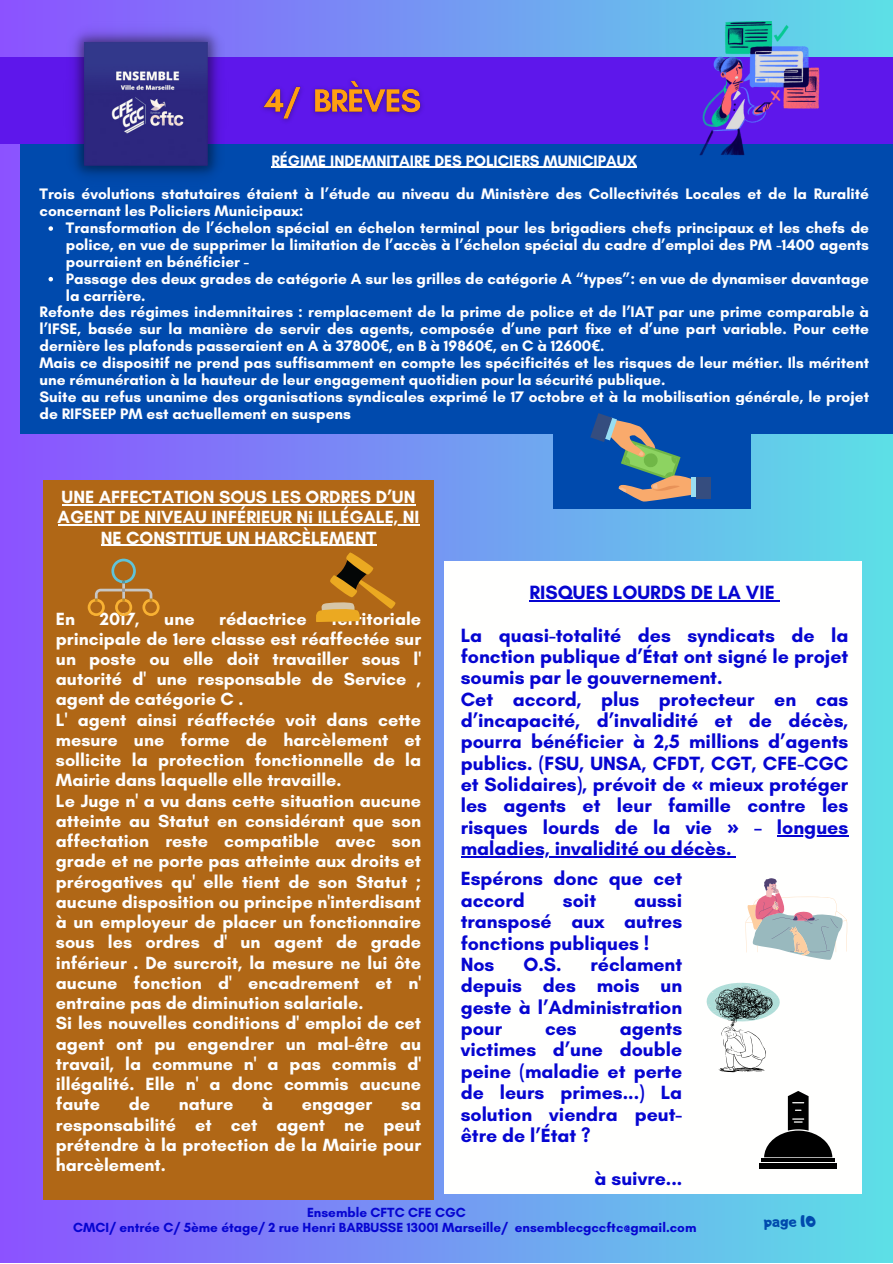
<style>
.page{position:relative;width:893px;height:1264px;background:#fff}
.page>*{position:absolute;margin:0;border:0;box-sizing:border-box;transform-origin:0 0}
.t1{font:700 19.5px/21.3px "Glacial Indifference";color:#0605d1;text-align:justify}
.t2{font:700 18px/20.2px "Glacial Indifference";color:#fefefe;text-align:justify}
.t3{font:700 15.45px/16.8px "Glacial Indifference";color:#fff}
.t4{font:15px "Adigiana Toybox";color:#004aad}
.t5{font:700 13.5px "Glacial Indifference";color:#0605d1}
.s1{font-family:"Noto Sans"}
</style>
<div class="page">
<div style="left:0;top:0;width:892px;height:1262px;background:linear-gradient(to right,#8c52ff,#5cdfe6)"></div>
<div style="left:20px;top:144px;width:872px;height:289px;background:#004aad"></div>
<svg style="left:48px;top:226px;width:5px;height:5px"></svg>
<svg style="left:48px;top:277px;width:5px;height:4px"></svg>
<hr style="left:271px;top:167px;width:366px;height:1px;background:#fff">
<div style="left:553px;top:406px;width:197px;height:103px;background:#004aad"></div>
<svg style="left:590px;top:413px;width:101px;height:89px"></svg>
<div style="left:691px;top:477px;width:6px;height:20px;background:#99def2"></div>
<div style="left:695px;top:477px;width:15px;height:22px;background:#354d7f"></div>
<div style="left:43px;top:480px;width:390px;height:719px;background:#b06716"></div>
<hr style="left:62px;top:504px;width:353px;height:1px;background:#fefefe">
<hr style="left:58px;top:524px;width:361px;height:1px;background:#fefefe">
<hr style="left:101px;top:544px;width:275px;height:2px;background:#fefefe">
<svg style="left:88px;top:558px;width:72px;height:58px"></svg>
<svg style="left:316px;top:552px;width:80px;height:70px"></svg>
<div style="left:444px;top:561px;width:417px;height:632px;background:#fffffe"></div>
<hr style="left:529px;top:600px;width:245px;height:1px;background:#0605d1">
<hr style="left:776px;top:835px;width:72px;height:1px;background:#0605d1">
<hr style="left:460px;top:856px;width:271px;height:1px;background:#0605d1">
<svg style="left:745px;top:878px;width:102px;height:81px"></svg>
<svg style="left:706px;top:982px;width:74px;height:90px"></svg>
<div style="left:0;top:58px;width:892px;height:86px;background:#5e17eb"></div>
<img style="left:63px;top:21px;width:166px;height:156px">
<svg style="left:698px;top:21px;width:122px;height:135px"></svg>
<div style="left:759px;top:1163px;width:78px;height:5px;background:#000"></div>
<hr style="left:761px;top:1158px;width:73px;height:4px;background:#000">
<svg style="left:764px;top:1091px;width:68px;height:66px"></svg>
<img style="left:263px;top:80px;width:160px;height:42px">
<p class="t3" style="left:271px;top:152px;width:367px">RÉGIME INDEMNITAIRE DES POLICIERS MUNICIPAUX</p>
<p class="t3" style="left:40px;top:185px;width:831px">Trois évolutions statutaires étaient à l’étude au niveau du Ministère des Collectivités Locales et de la Ruralité concernant les Policiers Municipaux:</p>
<p class="t3" style="left:66px;top:219px;width:804px;text-align:justify">Transformation de l’échelon spécial en échelon terminal pour les brigadiers chefs principaux et les chefs de police, en vue de supprimer la limitation de l’accès à l’échelon spécial du cadre d’emploi des PM -1400 agents pourraient en bénéficier -</p>
<p class="t3" style="left:66px;top:270px;width:804px">Passage des deux grades de catégorie A sur les grilles de catégorie A “types”: en vue de dynamiser davantage la carrière.</p>
<p class="t3" style="left:40px;top:303px;width:831px;text-align:justify">Refonte des régimes indemnitaires : remplacement de la prime de police et de l’IAT par une prime comparable à l’IFSE, basée sur la manière de servir des agents, composée d’une part fixe et d’une part variable. Pour cette dernière les plafonds passeraient en A à 37800<span class="s1">€</span>, en B à 19860<span class="s1">€</span>, en C à 12600<span class="s1">€</span>.</p>
<p class="t3" style="left:40px;top:354px;width:831px">Mais ce dispositif ne prend pas suffisamment en compte les spécificités et les risques de leur métier. Ils méritent une rémunération à la hauteur de leur engagement quotidien pour la sécurité publique.</p>
<p class="t3" style="left:40px;top:388px;width:831px">Suite au refus unanime des organisations syndicales exprimé le 17 octobre et à la mobilisation générale, le projet de RIFSEEP PM est actuellement en suspens</p>
<p class="t2" style="left:58px;top:486px;width:363px;text-align:center">UNE AFFECTATION SOUS LES ORDRES D’UN<br>AGENT DE NIVEAU INFÉRIEUR Ni ILLÉGALE, NI<br>NE CONSTITUE UN HARCÈLEMENT</p>
<p class="t1" style="left:529px;top:581px;width:247px">RISQUES LOURDS DE LA VIE</p>
<p class="t1" style="left:460px;top:624px;width:389px">La quasi-totalité des syndicats de la fonction publique d’État ont signé le projet soumis par le gouvernement.</p>
<p class="t1" style="left:460px;top:688px;width:389px">Cet accord, plus protecteur en cas d’incapacité, d’invalidité et de décès, pourra bénéficier à 2,5 millions d’agents publics. (FSU, UNSA, CFDT, CGT, CFE-CGC et Solidaires), prévoit de <span class="s1">«</span> mieux protéger les agents et leur famille contre les risques lourds de la vie <span class="s1">»</span> – longues maladies, invalidité ou décès.</p>
<p class="t1" style="left:460px;top:868px;width:223px">Espérons donc que cet accord</p>
<p class="t2" style="left:56px;top:608px;width:367px;text-indent:275px">territoriale principale de 1ere classe est réaffectée sur un poste ou elle doit travailler sous l' autorité d' une responsable de Service , agent de catégorie C .</p>
<p class="t2" style="left:56px;top:709px;width:367px">L' agent ainsi réaffectée voit dans cette mesure une forme de harcèlement et sollicite la protection fonctionnelle de la Mairie dans laquelle elle travaille.</p>
<p class="t2" style="left:56px;top:790px;width:367px">Le Juge n' a vu dans cette situation aucune atteinte au Statut en considérant que son affectation reste compatible avec son grade et ne porte pas atteinte aux droits et prérogatives qu' elle tient de son Statut ; aucune disposition ou principe n'interdisant à un employeur de placer un fonctionnaire sous les ordres d' un agent de grade inférieur . De surcroit, la mesure ne lui ôte aucune fonction d' encadrement et n' entraine pas de diminution salariale.</p>
<p class="t2" style="left:56px;top:1012px;width:367px">Si les nouvelles conditions d' emploi de cet agent ont pu engendrer un mal-être au travail, la commune n' a pas commis d' illégalité. Elle n' a donc commis aucune faute</p>
<p class="t2" style="left:56px;top:608px;width:21px">En</p>
<p class="t2" style="left:100px;top:608px;width:42px">2017,</p>
<p class="t2" style="left:164px;top:608px;width:32px">une</p>
<p class="t2" style="left:219px;top:608px;width:89px">rédactrice</p>
<p class="t1" style="left:460px;top:889px;width:223px;text-indent:173px">aussi transposé aux autres fonctions publiques !</p>
<p class="t1" style="left:460px;top:953px;width:35px">Nos</p>
<p class="t1" style="left:523px;top:953px;width:40px">O.S.</p>
<p class="t1" style="left:563px;top:889px;width:35px">soit</p>
<p class="t1" style="left:460px;top:953px;width:223px;text-indent:130px">réclament depuis des mois un geste à l’Administration pour</p>
<p class="t1" style="left:460px;top:1017px;width:223px;text-indent:159px">agents victimes d’une double peine (maladie et perte de leurs primes...) La solution viendra peut&shy;être de l’État ?</p>
<p class="t1" style="left:594px;top:1167px;width:89px">à suivre...</p>
<p class="t5" style="left:307px;top:1204px;width:160px">Ensemble CFTC CFE CGC</p>
<p class="t5" style="left:73px;top:1218px;width:624px">CMCI/ entrée C/ 5ème étage/ 2 rue Henri BARBUSSE 13001 Marseille/ ensemblecgccftc@gmail.com</p>
<p class="t4" style="left:763px;top:1211px;width:54px">page 10</p>
<p class="t1" style="left:545px;top:1017px;width:33px">ces</p>
<p class="t2" style="left:129px;top:1093px;width:23px">de</p>
<p class="t2" style="left:179px;top:1093px;width:56px">nature</p>
<p class="t2" style="left:262px;top:1093px;width:13px">à</p>
<p class="t2" style="left:302px;top:1093px;width:72px">engager</p>
<p class="t2" style="left:56px;top:1093px;width:367px;text-indent:345px">sa responsabilité et cet agent ne peut prétendre à la protection de la Mairie pour harcèlement.</p>
</div>
